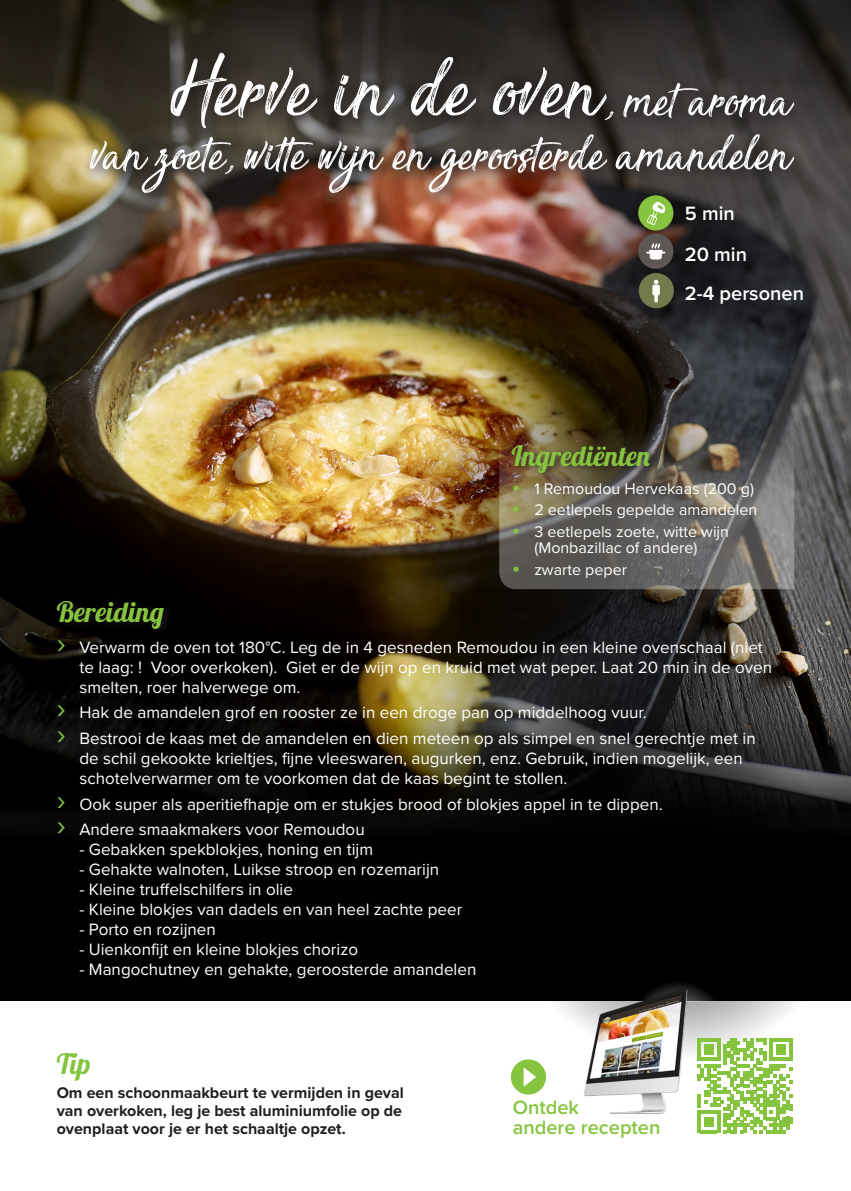
<style>
.page{position:relative;width:851px;height:1191px;background:#fff}
.page>*{position:absolute;margin:0;border:0;box-sizing:border-box;transform-origin:0 0}
.BIG_TITRE_2{font:110px "Sensations and Qualities";color:#fff}
.BIG_TITRE_2-2{font:66px "Sensations and Qualities";letter-spacing:-.005em;color:#fff}
.titre_2{font:28px "Lobster 1.4";color:#86c43f}
.t1{font:600 20px/20px "Proxima Nova";color:#86c43f}
.Nombre_personnes{font:600 20px "Proxima Nova";color:#fff}
.t2{font:17px/20px "Proxima Nova";color:#fff}
.astuce_2{font:700 16px/18px "Proxima Nova";color:#231f20;text-align:justify}
.t3{font:16px/16px "Proxima Nova";color:#fff;text-align:center}
.s1{font-size:66px}
.s2{font-size:24px;color:#86c43f}
.s3{font-size:30px;color:#86c43f}
</style>
<div class="page">
<img style="left:0;top:163px;width:850px;height:546px">
<div style="left:0;top:709px;width:850px;height:292px;background:#010101"></div>
<div style="left:505px;top:719px;width:340px;height:340px;background:#010101;border-radius:50%"></div>
<svg style="left:397px;top:521px;width:397px;height:397px"></svg>
<svg style="left:494px;top:82px;width:341px;height:340px;background:#292727"></svg>
<svg style="left:0;top:0;width:850px;height:163px;background:#3b3524"></svg>
<img style="left:397px;top:334px;width:397px;height:397px;border-radius:50%">
<svg style="left:499px;top:428px;width:295px;height:161px;background:#68635c"></svg>
<img style="left:261px;top:0;width:397px;height:286px">
<svg style="left:664px;top:983px;width:50px;height:18px"></svg>
<div style="left:511px;top:1059px;width:35px;height:35px;background:#86c43f;border-radius:50%"></div>
<svg style="left:523px;top:1067px;width:13px;height:19px"></svg>
<img style="left:582px;top:986px;width:107px;height:128px">
<svg style="left:697px;top:1038px;width:95px;height:95px"></svg>
<div style="left:56px;top:597px;width:118px;height:39px;background:#050404"></div>
<div style="left:638px;top:234px;width:35px;height:35px;background:#5f5656;border-radius:50%"></div>
<svg style="left:646px;top:243px;width:19px;height:16px"></svg>
<div style="left:638px;top:195px;width:35px;height:35px;background:#86c43f;border-radius:50%"></div>
<svg style="left:647px;top:208px;width:19px;height:17px"></svg>
<div style="left:638px;top:273px;width:35px;height:35px;background:#727b4c;border-radius:50%"></div>
<svg style="left:652px;top:280px;width:7px;height:22px"></svg>
<div style="left:511px;top:441px;width:150px;height:39px;background:#231f20;opacity:.75"></div>
<svg style="left:82px;top:45px;width:727px;height:163px;background:#473d35"></svg>
<p class="BIG_TITRE_2" style="left:171px;top:36px;width:625px">Herve in de oven<span class="s1">, met aroma</span></p>
<p class="BIG_TITRE_2-2" style="left:93px;top:122px;width:702px">van zoete, witte wijn en geroosterde amandelen</p>
<p class="Nombre_personnes" style="left:684px;top:198px;width:51px">5 min</p>
<p class="Nombre_personnes" style="left:684px;top:239px;width:64px">20 min</p>
<p class="Nombre_personnes" style="left:684px;top:278px;width:121px">2-4 personen</p>
<p class="titre_2" style="left:511px;top:438px;width:140px">Ingrediënten</p>
<p class="titre_2" style="left:57px;top:594px;width:109px">Bereiding</p>
<p class="t3" style="left:511px;top:479px;width:244px"><span class="s2">•</span> 1 Remoudou Hervekaas (200 g)</p>
<p class="t3" style="left:511px;top:501px;width:247px"><span class="s2">•</span> 2 eetlepels gepelde amandelen</p>
<p class="t3" style="left:511px;top:523px;width:219px"><span class="s2">•</span> 3 eetlepels zoete, witte wijn (Monbazillac of andere)</p>
<p class="t3" style="left:511px;top:560px;width:117px"><span class="s2">•</span> zwarte peper</p>
<p class="t2" style="left:79px;top:636px;width:694px;text-indent:-23px"><span class="s3">›</span> Verwarm de oven tot 180°C. Leg de in 4 gesneden Remoudou in een kleine ovenschaal (niet te laag: ! Voor overkoken). Giet er de wijn op en kruid met wat peper. Laat 20 min in de oven smelten, roer halverwege om.</p>
<p class="t2" style="left:57px;top:702px;width:591px"><span class="s3">›</span> Hak de amandelen grof en rooster ze in een droge pan op middelhoog vuur.</p>
<p class="t2" style="left:79px;top:727px;width:677px;text-indent:-23px"><span class="s3">›</span> Bestrooi de kaas met de amandelen en dien meteen op als simpel en snel gerechtje met in de schil gekookte krieltjes, fijne vleeswaren, augurken, enz. Gebruik, indien mogelijk, een schotelverwarmer om te voorkomen dat de kaas begint te stollen.</p>
<p class="t2" style="left:57px;top:793px;width:607px"><span class="s3">›</span> Ook super als aperitiefhapje om er stukjes brood of blokjes appel in te dippen.</p>
<p class="t2" style="left:57px;top:819px;width:309px"><span class="s3">›</span> Andere smaakmakers voor Remoudou</p>
<p class="t2" style="left:79px;top:839px;width:295px">- Gebakken spekblokjes, honing en tijm</p>
<p class="t2" style="left:79px;top:859px;width:361px">- Gehakte walnoten, Luikse stroop en rozemarijn</p>
<p class="t2" style="left:79px;top:879px;width:215px">- Kleine truffelschilfers in olie</p>
<p class="t2" style="left:79px;top:899px;width:384px">- Kleine blokjes van dadels en van heel zachte peer</p>
<p class="t2" style="left:79px;top:919px;width:138px">- Porto en rozijnen</p>
<p class="t2" style="left:79px;top:939px;width:280px">- Uienkonfijt en kleine blokjes chorizo</p>
<p class="t2" style="left:79px;top:959px;width:398px">- Mangochutney en gehakte, geroosterde amandelen</p>
<p class="titre_2" style="left:57px;top:1046px;width:35px">Tip</p>
<p class="astuce_2" style="left:57px;top:1083px;width:348px">Om een schoonmaakbeurt te vermijden in geval van overkoken, leg je best aluminiumfolie op de ovenplaat voor je er het schaaltje opzet.</p>
<p class="t1" style="left:512px;top:1096px;width:149px">Ontdek<br>andere recepten</p>
</div>
